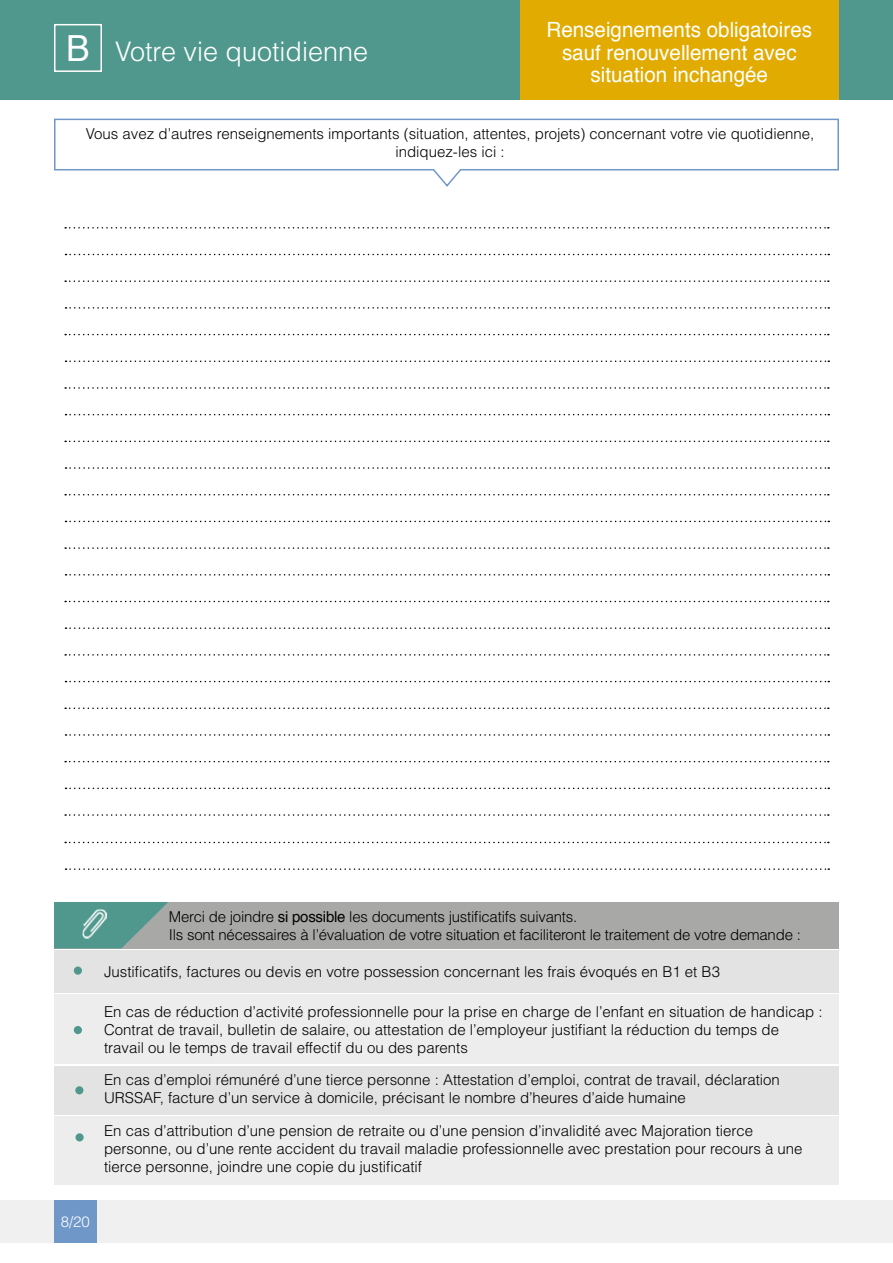
<style>
.page{position:relative;width:893px;height:1263px;background:#fff}
.page>*{position:absolute;margin:0;border:0;box-sizing:border-box;transform-origin:0 0}
.t1{font:36px "Helvetica";color:#fff}
.t2{font:300 27px "Helvetica";color:#fff}
.t3{font:21px/22.5px "Helvetica";color:#fff;text-align:center}
.t4{font:300 15px/18px "Helvetica";color:#000}
.t5{font:300 15px "Helvetica";color:#fff}
.s1{font-weight:400}
</style>
<div class="page">
<div style="left:0;top:1200px;width:893px;height:43px;background:#f0f0f0"></div>
<div style="left:54px;top:1200px;width:43px;height:43px;background:#6f97c8"></div>
<div style="left:0;top:0;width:893px;height:100px;background:#50988d"></div>
<svg style="left:54px;top:118px;width:785px;height:69px"></svg>
<div style="left:54px;top:902px;width:785px;height:46px;background:#a8a8a7"></div>
<svg style="left:54px;top:902px;width:114px;height:46px"></svg>
<div style="left:54px;top:950px;width:785px;height:43px;background:#e3e3e3"></div>
<div style="left:54px;top:1066px;width:785px;height:49px;background:#e3e3e3"></div>
<div style="left:54px;top:1116px;width:785px;height:68px;background:#ededed"></div>
<div style="left:54px;top:994px;width:785px;height:70px;background:#ededed"></div>
<img style="left:82px;top:908px;width:26px;height:32px">
<div style="left:74px;top:966px;width:8px;height:9px;background:#50988d;border-radius:50%"></div>
<div style="left:74px;top:1026px;width:8px;height:8px;background:#50988d;border-radius:50%"></div>
<div style="left:75px;top:1086px;width:8px;height:8px;background:#50988d;border-radius:50%"></div>
<div style="left:76px;top:1133px;width:8px;height:8px;background:#50988d;border-radius:50%"></div>
<svg style="left:65px;top:227px;width:764px;height:2px"></svg>
<svg style="left:65px;top:334px;width:764px;height:1px"></svg>
<svg style="left:65px;top:441px;width:764px;height:1px"></svg>
<svg style="left:65px;top:547px;width:764px;height:2px"></svg>
<svg style="left:65px;top:654px;width:764px;height:2px"></svg>
<svg style="left:65px;top:761px;width:764px;height:1px"></svg>
<svg style="left:65px;top:280px;width:764px;height:2px"></svg>
<svg style="left:65px;top:387px;width:764px;height:2px"></svg>
<svg style="left:65px;top:494px;width:764px;height:1px"></svg>
<svg style="left:65px;top:601px;width:764px;height:1px"></svg>
<svg style="left:65px;top:707px;width:764px;height:2px"></svg>
<svg style="left:65px;top:814px;width:764px;height:2px"></svg>
<svg style="left:65px;top:842px;width:764px;height:1px"></svg>
<svg style="left:66px;top:254px;width:763px;height:1px"></svg>
<svg style="left:66px;top:360px;width:763px;height:2px"></svg>
<svg style="left:66px;top:467px;width:763px;height:2px"></svg>
<svg style="left:66px;top:574px;width:763px;height:1px"></svg>
<svg style="left:66px;top:681px;width:763px;height:1px"></svg>
<svg style="left:66px;top:787px;width:763px;height:2px"></svg>
<svg style="left:66px;top:307px;width:763px;height:2px"></svg>
<svg style="left:66px;top:414px;width:763px;height:1px"></svg>
<svg style="left:66px;top:521px;width:763px;height:1px"></svg>
<svg style="left:66px;top:627px;width:763px;height:2px"></svg>
<svg style="left:66px;top:734px;width:763px;height:2px"></svg>
<svg style="left:66px;top:868px;width:763px;height:2px"></svg>
<div style="left:54px;top:24px;width:48px;height:48px;border:2px solid #fff"></div>
<div style="left:520px;top:0;width:319px;height:100px;background:#e1ab01"></div>
<h1 class="t1" style="left:66px;top:21px;width:25px">B</h1>
<h2 class="t2" style="left:115px;top:34px;width:255px">Votre vie quotidienne</h2>
<h3 class="t3" style="left:547px;top:19px;width:267px">Renseignements obligatoires sauf renouvellement avec situation inchangée</h3>
<p class="t4" style="left:86px;top:124px;width:730px;text-align:center">Vous avez d’autres renseignements importants (situation, attentes, projets) concernant votre vie quotidienne, indiquez-les ici :</p>
<p class="t4" style="left:169px;top:907px;width:634px">Merci de joindre <span class="s1">si possible</span> les documents justificatifs suivants.<br>Ils sont nécessaires à l’évaluation de votre situation et faciliteront le traitement de votre demande :</p>
<p class="t4" style="left:104px;top:963px;width:617px">Justificatifs, factures ou devis en votre possession concernant les frais évoqués en B1 et B3</p>
<p class="t4" style="left:104px;top:1002px;width:720px">En cas de réduction d’activité professionnelle pour la prise en charge de l’enfant en situation de handicap :<br>Contrat de travail, bulletin de salaire, ou attestation de l’employeur justifiant la réduction du temps de travail ou le temps de travail effectif du ou des parents</p>
<p class="t4" style="left:104px;top:1070px;width:677px">En cas d’emploi rémunéré d’une tierce personne : Attestation d’emploi, contrat de travail, déclaration<br>URSSAF, facture d’un service à domicile, précisant le nombre d’heures d’aide humaine</p>
<p class="t4" style="left:104px;top:1121px;width:700px">En cas d’attribution d’une pension de retraite ou d’une pension d’invalidité avec Majoration tierce personne, ou d’une rente accident du travail maladie professionnelle avec prestation pour recours à une tierce personne, joindre une copie du justificatif</p>
<p class="t5" style="left:61px;top:1212px;width:31px">8/20</p>
</div>
